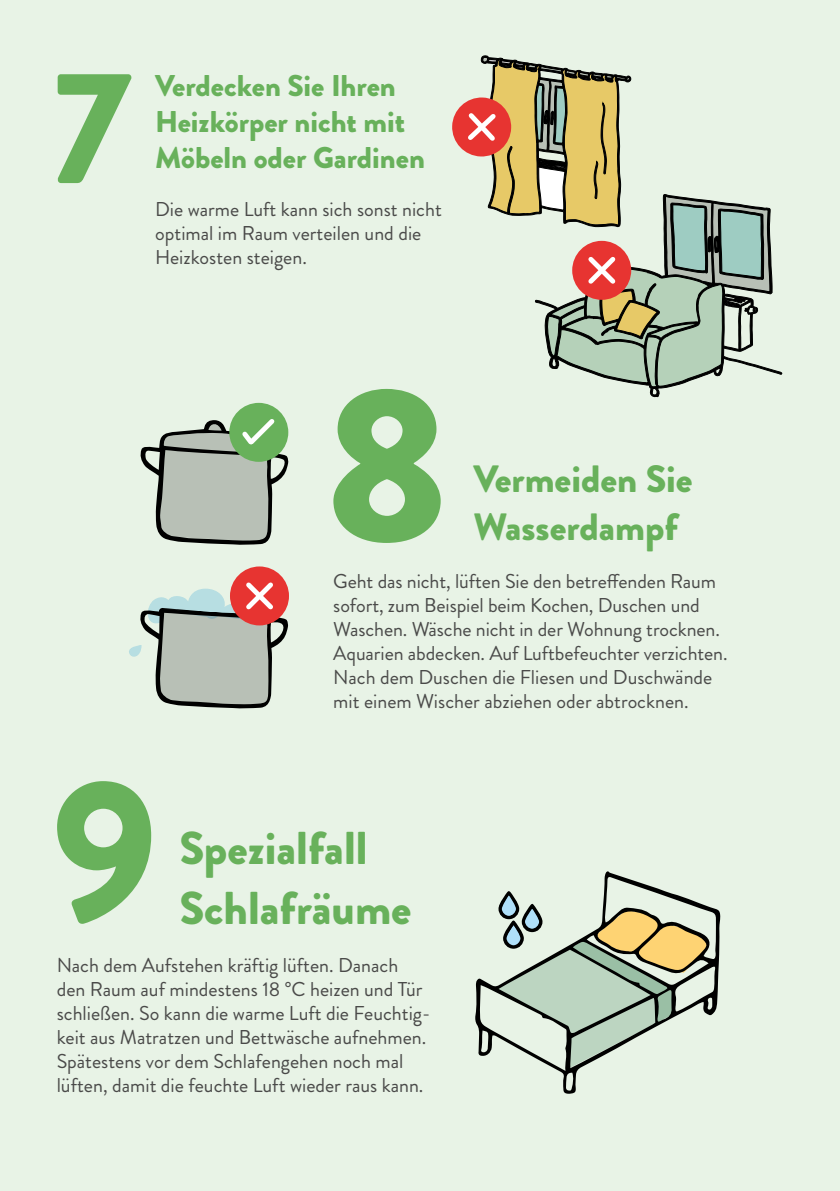
<style>
.page{position:relative;width:840px;height:1191px;background:#fff}
.page>*{position:absolute;margin:0;border:0;box-sizing:border-box;transform-origin:0 0}
.t1{font:900 220px "Brandon Grotesque";color:#68b15b}
.t2{font:900 200px "Brandon Grotesque";color:#68b15b}
.t3{font:900 160px "Brandon Grotesque";color:#68b15b}
.t4{font:900 46px "Brandon Grotesque";color:#68b15b}
.t5{font:900 38px "Brandon Grotesque";color:#68b15b}
.t6{font:900 30px/36px "Brandon Grotesque";color:#68b15b}
.t7{font:20px/24px "Brandon Grotesque";color:#4a4a49}
</style>
<div class="page">
<div style="left:0;top:0;width:839px;height:1191px;background:#e8f3e6"></div>
<svg style="left:649px;top:208px;width:133px;height:189px"></svg>
<svg style="left:451px;top:97px;width:60px;height:60px"></svg>
<svg style="left:475px;top:871px;width:245px;height:222px"></svg>
<svg style="left:495px;top:889px;width:212px;height:180px"></svg>
<svg style="left:463px;top:55px;width:307px;height:333px"></svg>
<div style="left:230px;top:566px;width:59px;height:59px;background:#e73431;border-radius:50%"></div>
<svg style="left:129px;top:578px;width:159px;height:130px"></svg>
<div style="left:229px;top:403px;width:59px;height:59px;background:#68b15b;border-radius:50%"></div>
<svg style="left:140px;top:414px;width:148px;height:131px"></svg>
<h3 class="t3" style="left:52px;top:15px;width:81px">7</h3>
<h3 class="t6" style="left:155px;top:68px;width:251px">Verdecken Sie Ihren<br>Heizkörper nicht mit</h3>
<h3 class="t6" style="left:155px;top:140px;width:271px">Möbeln oder Gardinen</h3>
<p class="t7" style="left:155px;top:197px;width:288px">Die warme Luft kann sich sonst nicht optimal im Raum verteilen und die<br>Heizkosten steigen.</p>
<h1 class="t1" style="left:324px;top:309px;width:126px">8</h1>
<h3 class="t5" style="left:473px;top:452px;width:220px">Vermeiden Sie</h3>
<h3 class="t5" style="left:473px;top:500px;width:206px">Wasserdampf</h3>
<p class="t7" style="left:333px;top:569px;width:395px">Geht das nicht, lüften Sie den betreffenden Raum sofort, zum Beispiel beim Kochen, Duschen und Waschen. Wäsche nicht in der Wohnung trocknen.<br>Aquarien abdecken. Auf Luftbefeuchter verzichten.<br>Nach dem Duschen die Fliesen und Duschwände mit einem Wischer abziehen oder abtrocknen.</p>
<h2 class="t2" style="left:51px;top:709px;width:109px">9</h2>
<h3 class="t4" style="left:179px;top:816px;width:189px">Spezialfall</h3>
<h3 class="t4" style="left:179px;top:876px;width:233px">Schlafräume</h3>
<p class="t7" style="left:57px;top:953px;width:375px">Nach dem Aufstehen kräftig lüften. Danach den Raum auf mindestens 18 °C heizen und Tür schließen. So kann die warme Luft die Feuchtig&shy;keit aus Matratzen und Bettwäsche aufnehmen.<br>Spätestens vor dem Schlafengehen noch mal lüften, damit die feuchte Luft wieder raus kann.</p>
</div>
